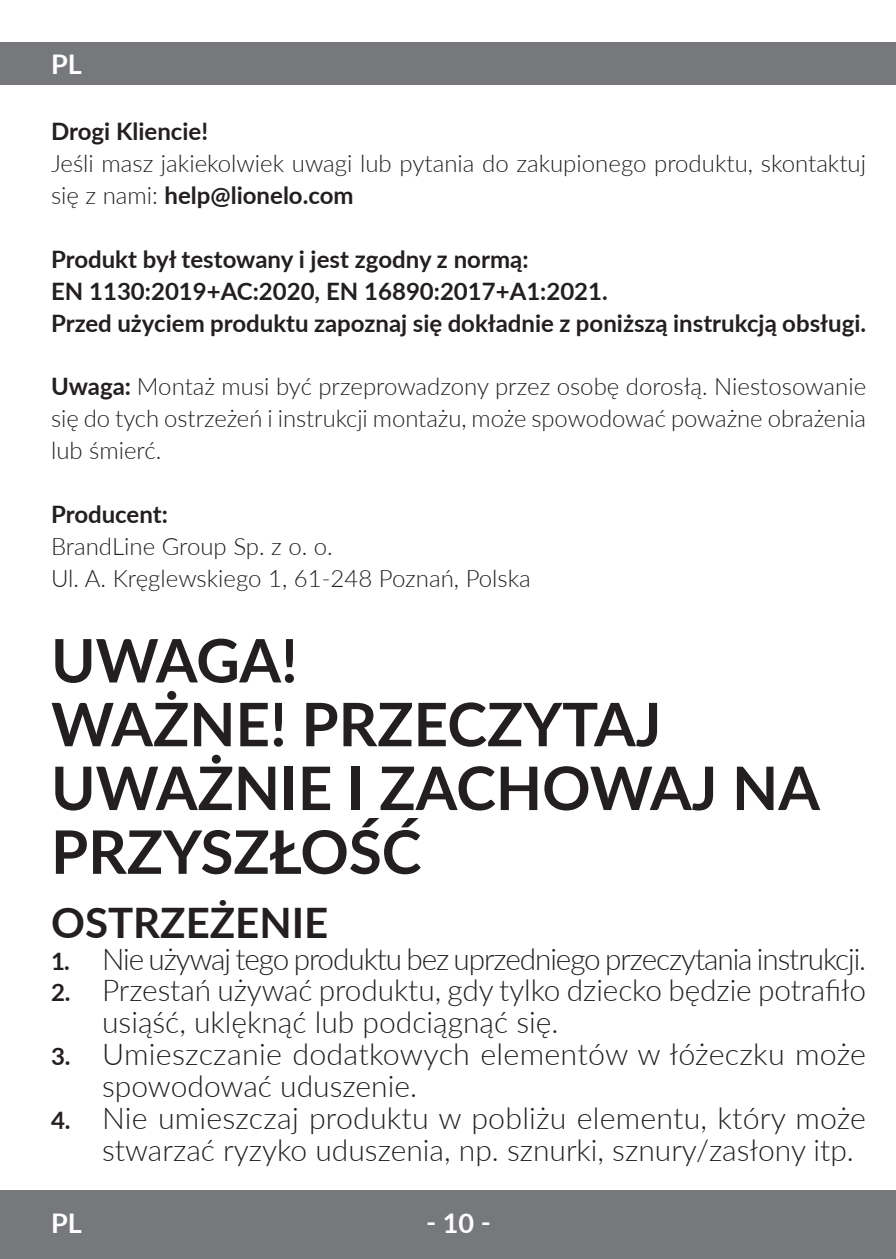
<style>
.page{position:relative;width:896px;height:1259px;background:#fff}
.page>*{position:absolute;margin:0;border:0;box-sizing:border-box;transform-origin:0 0}
.t1{font:700 60px/63.9px "Lato";color:#231f20}
.t2{font:700 42px "Lato";color:#231f20}
.t3{font:300 30px/31.8px "Lato";color:#231f20}
.t4{font:300 30px "Lato";letter-spacing:-.035em;color:#231f20}
.t5{font:700 27px "Lato";color:#fff}
.t6{font:300 24px/31.8px "Lato";color:#231f20}
.t7{font:700 24px/31.8px "Lato";color:#231f20}
.s1{font-weight:700}
.s2{font-weight:700;font-size:24px}
</style>
<div class="page">
<div style="left:0;top:1190px;width:895px;height:69px;background:#76787b"></div>
<div style="left:0;top:43px;width:895px;height:42px;background:#76787b"></div>
<p class="t5" style="left:51px;top:44px;width:32px">PL</p>
<p class="t7" style="left:51px;top:115px;width:158px">Drogi Kliencie!</p>
<p class="t6" style="left:51px;top:147px;width:816px">Jeśli masz jakiekolwiek uwagi lub pytania do zakupionego produktu, skontaktuj się z nami: <span class="s1">help@lionelo.com</span></p>
<p class="t7" style="left:51px;top:242px;width:816px">Produkt był testowany i jest zgodny z normą:<br>EN 1130:2019+AC:2020, EN 16890:2017+A1:2021.<br>Przed użyciem produktu zapoznaj się dokładnie z poniższą instrukcją obsługi.</p>
<p class="t6" style="left:51px;top:370px;width:816px;text-align:justify"><span class="s1">Uwaga:</span> Montaż musi być przeprowadzony przez osobę dorosłą. Niestosowanie się do tych ostrzeżeń i instrukcji montażu, może spowodować poważne obrażenia lub śmierć.</p>
<p class="t7" style="left:51px;top:497px;width:118px">Producent:</p>
<p class="t6" style="left:51px;top:529px;width:481px">BrandLine Group Sp. z o. o.<br>Ul. A. Kręglewskiego 1, 61-248 Poznań, Polska</p>
<h1 class="t1" style="left:51px;top:626px;width:770px">UWAGA!<br>WAŻNE! PRZECZYTAJ<br>UWAŻNIE I ZACHOWAJ NA<br>PRZYSZŁOŚĆ</h1>
<h2 class="t2" style="left:51px;top:891px;width:279px">OSTRZEŻENIE</h2>
<p class="t4" style="left:51px;top:938px;width:816px"><span class="s2">1.</span> Nie używaj tego produktu bez uprzedniego przeczytania instrukcji.</p>
<p class="t3" style="left:102px;top:974px;width:765px;text-indent:-51px"><span class="s2">2.</span> Przestań używać produktu, gdy tylko dziecko będzie potrafiło usiąść, uklęknąć lub podciągnąć się.</p>
<p class="t3" style="left:102px;top:1037px;width:765px;text-indent:-51px"><span class="s2">3.</span> Umieszczanie dodatkowych elementów w łóżeczku może spowodować uduszenie.</p>
<p class="t3" style="left:102px;top:1101px;width:765px;text-indent:-51px"><span class="s2">4.</span> Nie umieszczaj produktu w pobliżu elementu, który może stwarzać ryzyko uduszenia, np. sznurki, sznury/zasłony itp.</p>
<p class="t5" style="left:51px;top:1203px;width:32px">PL</p>
<p class="t5" style="left:426px;top:1203px;width:66px">‑ 10 ‑</p>
</div>
